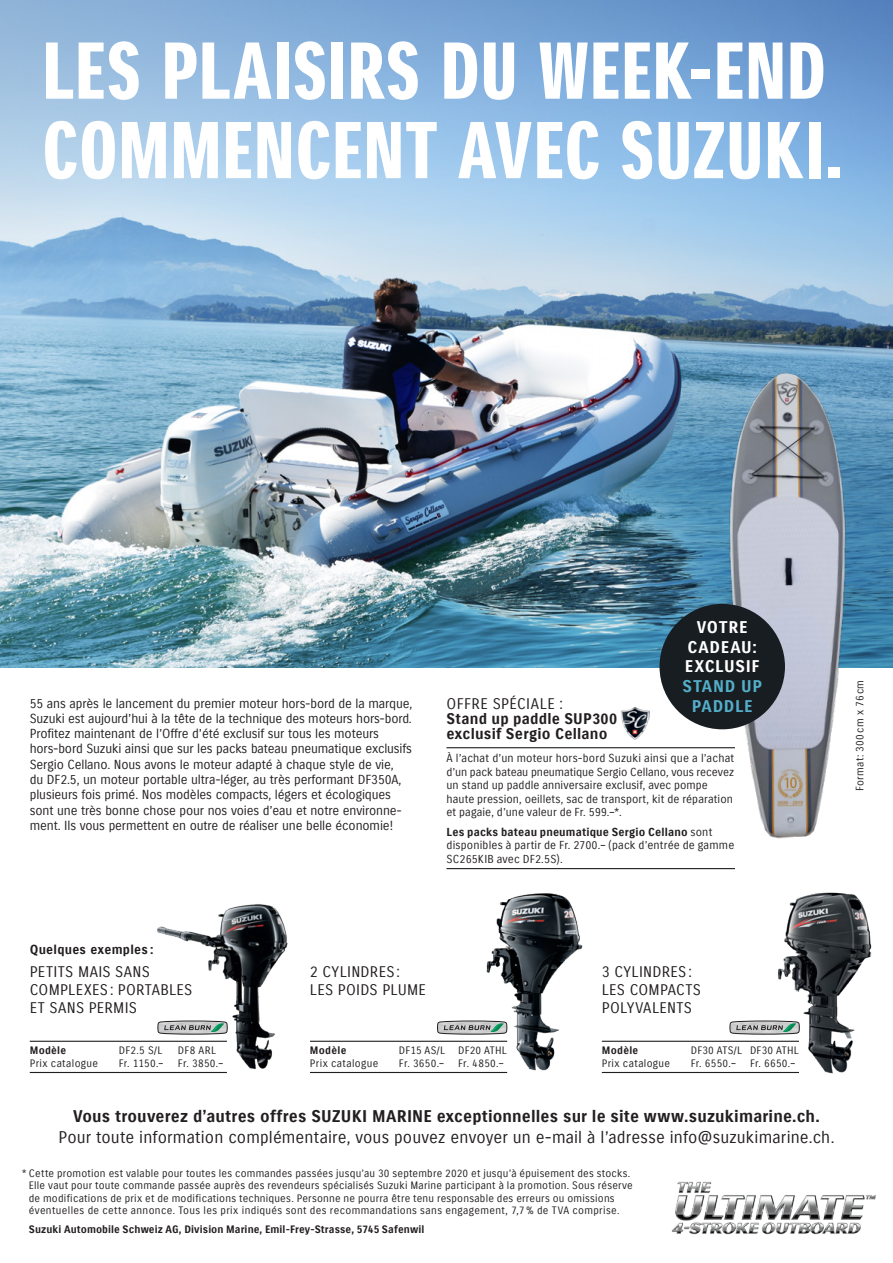
<style>
.page{position:relative;width:893px;height:1263px;background:#fff}
.page>*{position:absolute;margin:0;border:0;box-sizing:border-box;transform-origin:0 0}
.t1{font:78px/79.5px "Suzuki PRO Headline";letter-spacing:.015em;color:#fff}
.t2{font:16.5px "Suzuki PRO Regular";letter-spacing:.01em;color:#231f20}
.t3{font:16.5px "Suzuki PRO Bold";letter-spacing:.01em;color:#231f20}
.t4{font:16.5px/19.8px "Suzuki PRO Bold";letter-spacing:.035em;color:#fff;text-align:center}
.t5{font:16.5px/19.8px "Suzuki PRO Bold";letter-spacing:.04em;color:#54adc9;text-align:center}
.t6{font:15px/18px "Suzuki PRO Regular";letter-spacing:.02em;color:#231f20}
.t7{font:15px/15px "Suzuki PRO Bold";letter-spacing:.015em;color:#231f20}
.t8{font:12.75px/15.3px "Suzuki PRO Regular";letter-spacing:-.01em;color:#231f20}
.t9{font:12.75px "Suzuki PRO Bold";letter-spacing:.02em;color:#231f20}
.t10{font:11.25px/13.5px "Suzuki PRO Regular";letter-spacing:.005em;color:#231f20}
.t11{font:11.25px "Suzuki PRO Bold";letter-spacing:.015em;color:#231f20}
.t12{font:10.5px/12.6px "Suzuki PRO Regular";letter-spacing:.02em;color:#231f20}
.t13{font:10.5px "Suzuki PRO Bold";letter-spacing:.005em;color:#231f20}
.s1{font-family:"Suzuki PRO Regular"}
</style>
<div class="page">
<img style="left:0;top:0;width:893px;height:667px">
<img style="left:671px;top:1181px;width:205px;height:54px">
<svg style="left:437px;top:1021px;width:15px;height:13px"></svg>
<img style="left:621px;top:707px;width:28px;height:32px">
<img style="left:145px;top:904px;width:143px;height:170px">
<img style="left:452px;top:893px;width:131px;height:181px">
<img style="left:655px;top:359px;width:238px;height:480px">
<img style="left:725px;top:869px;width:147px;height:205px">
<hr style="left:310px;top:1041px;width:197px;height:1px;background:#231f20">
<hr style="left:310px;top:1072px;width:197px;height:1px;background:#231f20">
<hr style="left:446px;top:747px;width:289px;height:1px;background:#231f20">
<hr style="left:446px;top:868px;width:289px;height:1px;background:#231f20">
<div style="left:659px;top:604px;width:126px;height:125px;background:#171d20;border-radius:50%"></div>
<hr style="left:30px;top:1041px;width:197px;height:1px;background:#231f20">
<hr style="left:30px;top:1072px;width:197px;height:1px;background:#231f20">
<hr style="left:602px;top:1041px;width:197px;height:1px;background:#231f20">
<hr style="left:602px;top:1072px;width:197px;height:1px;background:#231f20">
<h1 class="t1" style="left:43px;top:32px;width:802px">LES PLAISIRS DU WEEK-END<br>COMMENCENT AVEC SUZUKI.</h1>
<p class="t8" style="left:30px;top:695px;width:384px">55 ans après le lancement du premier moteur hors-bord de la marque, Suzuki est aujourd’hui à la tête de la technique des moteurs hors-bord.<br>Profitez maintenant de l’Offre d’été exclusif sur tous les moteurs hors-bord Suzuki ainsi que sur les packs bateau pneumatique exclusifs Sergio Cellano. Nous avons le moteur adapté à chaque style de vie,<br>du DF2.5, un moteur portable ultra-léger, au très performant DF350A, plusieurs fois primé. Nos modèles compacts, légers et écologiques sont une très bonne chose pour nos voies d’eau et notre environne&shy;ment. Ils vous permettent en outre de réaliser une belle économie!</p>
<h2 class="t4" style="left:685px;top:617px;width:76px">VOTRE<br>CADEAU:<br>EXCLUSIF</h2>
<h2 class="t5" style="left:682px;top:677px;width:81px">STAND UP<br>PADDLE</h2>
<h3 class="t6" style="left:447px;top:695px;width:118px">OFFRE SPÉCIALE :</h3>
<h3 class="t7" style="left:446px;top:712px;width:172px">Stand up paddle SUP300 exclusif Sergio Cellano</h3>
<p class="t10" style="left:446px;top:752px;width:289px">À l’achat d’un moteur hors-bord Suzuki ainsi que a l’achat d’un pack bateau pneumatique Sergio Cellano, vous recevez un stand up paddle anniversaire exclusif, avec pompe haute pression, oeillets, sac de transport, kit de réparation et pagaie, d’une valeur de Fr. 599.–*.</p>
<p class="t11" style="left:446px;top:825px;width:267px">Les packs bateau pneumatique Sergio Cellano <span class="s1">sont</span></p>
<p class="t10" style="left:446px;top:839px;width:289px">disponibles à partir de Fr. 2700.– (pack d’entrée de gamme<br>SC265KIB avec DF2.5S).</p>
<p class="t12" style="left:853px;top:791px;width:113px;rotate:-90deg">Format: 300cm x 76cm</p>
<p class="t9" style="left:30px;top:942px;width:125px">Quelques exemples :</p>
<h3 class="t6" style="left:30px;top:963px;width:164px">PETITS MAIS SANS<br>COMPLEXES: PORTABLES<br>ET SANS PERMIS</h3>
<p class="t13" style="left:30px;top:1044px;width:38px">Modèle</p>
<p class="t12" style="left:119px;top:1044px;width:45px">DF2.5 S/L</p>
<p class="t12" style="left:178px;top:1044px;width:40px">DF8 ARL</p>
<p class="t12" style="left:30px;top:1057px;width:70px">Prix catalogue</p>
<p class="t12" style="left:119px;top:1057px;width:46px">Fr. 1150.–</p>
<p class="t12" style="left:178px;top:1057px;width:47px">Fr. 3850.–</p>
<h3 class="t6" style="left:310px;top:963px;width:118px">2 CYLINDRES:<br>LES POIDS PLUME</h3>
<h3 class="t6" style="left:602px;top:963px;width:101px">3 CYLINDRES:<br>LES COMPACTS<br>POLYVALENTS</h3>
<p class="t13" style="left:310px;top:1044px;width:38px">Modèle</p>
<p class="t12" style="left:399px;top:1044px;width:109px">DF15 AS/L DF20 ATHL</p>
<p class="t12" style="left:310px;top:1057px;width:70px">Prix catalogue</p>
<p class="t12" style="left:399px;top:1057px;width:46px">Fr. 3650.–</p>
<p class="t12" style="left:458px;top:1057px;width:47px">Fr. 4850.–</p>
<p class="t13" style="left:602px;top:1044px;width:38px">Modèle</p>
<p class="t12" style="left:691px;top:1044px;width:109px">DF30 ATS/L DF30 ATHL</p>
<p class="t12" style="left:602px;top:1057px;width:70px">Prix catalogue</p>
<p class="t12" style="left:691px;top:1057px;width:46px">Fr. 6550.–</p>
<p class="t12" style="left:750px;top:1057px;width:46px">Fr. 6650.–</p>
<h2 class="t3" style="left:73px;top:1106px;width:748px">Vous trouverez d’autres offres SUZUKI MARINE exceptionnelles sur le site www.suzukimarine.ch.</h2>
<h2 class="t2" style="left:59px;top:1127px;width:777px">Pour toute information complémentaire, vous pouvez envoyer un e-mail à l’adresse info@suzukimarine.ch.</h2>
<p class="t12" style="left:29px;top:1167px;width:606px;text-indent:-7px">* Cette promotion est valable pour toutes les commandes passées jusqu’au 30 septembre 2020 et jusqu’à épuisement des stocks.<br>Elle vaut pour toute commande passée auprès des revendeurs spécialisés Suzuki Marine participant à la promotion. Sous réserve de modifications de prix et de modifications techniques. Personne ne pourra être tenu responsable des erreurs ou omissions éventuelles de cette annonce. Tous les prix indiqués sont des recommandations sans engagement, 7,7% de TVA comprise.</p>
<p class="t13" style="left:29px;top:1223px;width:397px">Suzuki Automobile Schweiz AG, Division Marine, Emil-Frey-Strasse, 5745 Safenwil</p>
</div>
